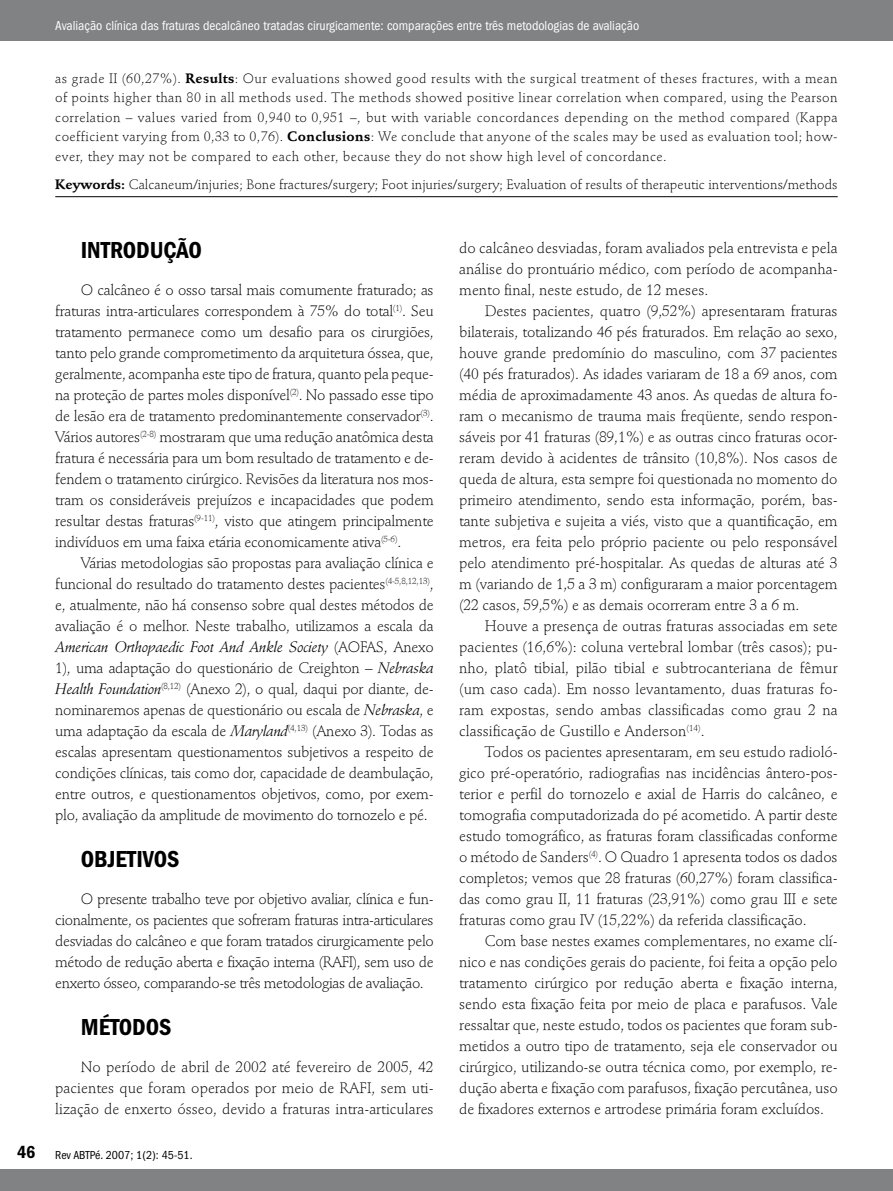
<style>
.page{position:relative;width:893px;height:1191px;background:#fff}
.page>*{position:absolute;margin:0;border:0;box-sizing:border-box;transform-origin:0 0}
.t1{font:24px "ITC Franklin Gothic Std Dm Cd";color:#000}
.t2{font:300 15px/21px "Stempel Schneidler Std";letter-spacing:-.01em;color:#000;text-align:justify}
.t3{font:300 13.5px/19.5px "Stempel Schneidler Std";color:#000;text-align:justify}
.t4{font:condensed 13.5px "ITC Franklin Gothic Std";color:#fff}
.t5{font:condensed 12px "ITC Franklin Gothic Std";color:#000}
.s1{font-weight:700}
.s2{font-weight:400;font-style:italic}
.s3{font-family:"ITC Franklin Gothic Std Dm Cd";font-stretch:normal;font-size:18px}
</style>
<div class="page">
<div style="left:0;top:1169px;width:893px;height:22px;background:#808284"></div>
<div style="left:0;top:0;width:893px;height:40px;background:#808284"></div>
<hr style="left:55px;top:196px;width:783px;height:1px;background:#000">
<p class="t4" style="left:55px;top:18px;width:585px">Avaliação clínica das fraturas decalcâneo tratadas cirurgicamente: comparações entre três metodologias de avaliação</p>
<p class="t3" style="left:55px;top:68px;width:784px">as grade II (60,27%). <span class="s1">Results</span>: Our evaluations showed good results with the surgical treatment of theses fractures, with a mean of points higher than 80 in all methods used. The methods showed positive linear correlation when compared, using the Pearson correlation – values varied from 0,940 to 0,951 –, but with variable concordances depending on the method compared (Kappa coefficient varying from 0,33 to 0,76). <span class="s1">Conclusions</span>: We conclude that anyone of the scales may be used as evaluation tool; how&shy;ever, they may not be compared to each other, because they do not show high level of concordance.</p>
<p class="t3" style="left:55px;top:174px;width:784px"><span class="s1">Keywords:</span> Calcaneum/injuries; Bone fractures/surgery; Foot injuries/surgery; Evaluation of results of therapeutic interventions/methods</p>
<h1 class="t1" style="left:81px;top:236px;width:123px">INTRODUÇÃO</h1>
<p class="t2" style="left:55px;top:279px;width:380px;text-indent:26px">O calcâneo é o osso tarsal mais comumente fraturado; as fraturas intra-articulares correspondem à 75% do total<sup>(1)</sup>. Seu tratamento permanece como um desafio para os cirurgiões, tanto pelo grande comprometimento da arquitetura óssea, que, geralmente, acompanha este tipo de fratura, quanto pela peque&shy;na proteção de partes moles disponível<sup>(2)</sup>. No passado esse tipo de lesão era de tratamento predominantemente conservador<sup>(3)</sup>.<br>Vários autores<sup>(2-8)</sup> mostraram que uma redução anatômica desta fratura é necessária para um bom resultado de tratamento e de&shy;fendem o tratamento cirúrgico. Revisões da literatura nos mos&shy;tram os consideráveis prejuízos e incapacidades que podem resultar destas fraturas<sup>(9-11)</sup>, visto que atingem principalmente indivíduos em uma faixa etária economicamente ativa<sup>(5-6)</sup>.</p>
<p class="t2" style="left:55px;top:552px;width:380px;text-indent:26px">Várias metodologias são propostas para avaliação clínica e funcional do resultado do tratamento destes pacientes<sup>(4-5,8,12,13)</sup>, e, atualmente, não há consenso sobre qual destes métodos de avaliação é o melhor. Neste trabalho, utilizamos a escala da <span class="s2">American Orthopaedic Foot And Ankle Society</span> (AOFAS, Anexo 1), uma adaptação do questionário de Creighton – <span class="s2">Nebraska Health Foundation</span><sup>(8,12)</sup> (Anexo 2), o qual, daqui por diante, de&shy;nominaremos apenas de questionário ou escala de <span class="s2">Nebraska</span>, e uma adaptação da escala de <span class="s2">Maryland</span><sup>(4,13)</sup> (Anexo 3). Todas as escalas apresentam questionamentos subjetivos a respeito de condições clínicas, tais como dor, capacidade de deambulação, entre outros, e questionamentos objetivos, como, por exem&shy;plo, avaliação da amplitude de movimento do tornozelo e pé.</p>
<h1 class="t1" style="left:81px;top:845px;width:100px">OBJETIVOS</h1>
<p class="t2" style="left:55px;top:888px;width:380px;text-indent:26px">O presente trabalho teve por objetivo avaliar, clínica e fun&shy;cionalmente, os pacientes que sofreram fraturas intra-articulares desviadas do calcâneo e que foram tratados cirurgicamente pelo método de redução aberta e fixação interna (RAFI), sem uso de enxerto ósseo, comparando-se três metodologias de avaliação.</p>
<h1 class="t1" style="left:81px;top:1013px;width:92px">MÉTODOS</h1>
<p class="t2" style="left:55px;top:1056px;width:380px;text-indent:26px">No período de abril de 2002 até fevereiro de 2005, 42 pacientes que foram operados por meio de RAFI, sem uti&shy;lização de enxerto ósseo, devido a fraturas intra-articulares</p>
<p class="t5" style="left:17px;top:1148px;width:177px"><span class="s3">46</span> Rev ABTPé. 2007; 1(2): 45-51.</p>
<p class="t2" style="left:459px;top:237px;width:380px">do calcâneo desviadas, foram avaliados pela entrevista e pela análise do prontuário médico, com período de acompanha&shy;mento final, neste estudo, de 12 meses.</p>
<p class="t2" style="left:459px;top:300px;width:380px;text-indent:26px">Destes pacientes, quatro (9,52%) apresentaram fraturas bilaterais, totalizando 46 pés fraturados. Em relação ao sexo, houve grande predomínio do masculino, com 37 pacientes (40 pés fraturados). As idades variaram de 18 a 69 anos, com média de aproximadamente 43 anos. As quedas de altura fo&shy;ram o mecanismo de trauma mais freqüente, sendo respon&shy;sáveis por 41 fraturas (89,1%) e as outras cinco fraturas ocor&shy;reram devido à acidentes de trânsito (10,8%). Nos casos de queda de altura, esta sempre foi questionada no momento do primeiro atendimento, sendo esta informação, porém, bas&shy;tante subjetiva e sujeita a viés, visto que a quantificação, em metros, era feita pelo próprio paciente ou pelo responsável pelo atendimento pré-hospitalar. As quedas de alturas até 3 m (variando de 1,5 a 3 m) configuraram a maior porcentagem (22 casos, 59,5%) e as demais ocorreram entre 3 a 6 m.</p>
<p class="t2" style="left:459px;top:615px;width:380px;text-indent:26px">Houve a presença de outras fraturas associadas em sete pacientes (16,6%): coluna vertebral lombar (três casos); pu&shy;nho, platô tibial, pilão tibial e subtrocanteriana de fêmur (um caso cada). Em nosso levantamento, duas fraturas fo&shy;ram expostas, sendo ambas classificadas como grau 2 na classificação de Gustillo e Anderson<sup>(14)</sup>.</p>
<p class="t2" style="left:459px;top:741px;width:380px;text-indent:26px">Todos os pacientes apresentaram, em seu estudo radioló&shy;gico pré-operatório, radiografias nas incidências ântero-pos&shy;terior e perfil do tornozelo e axial de Harris do calcâneo, e tomografia computadorizada do pé acometido. A partir deste estudo tomográfico, as fraturas foram classificadas conforme o método de Sanders<sup>(4)</sup>. O Quadro 1 apresenta todos os dados completos; vemos que 28 fraturas (60,27%) foram classifica&shy;das como grau II, 11 fraturas (23,91%) como grau III e sete fraturas como grau IV (15,22%) da referida classificação.</p>
<p class="t2" style="left:459px;top:930px;width:380px;text-indent:26px">Com base nestes exames complementares, no exame clí&shy;nico e nas condições gerais do paciente, foi feita a opção pelo tratamento cirúrgico por redução aberta e fixação interna, sendo esta fixação feita por meio de placa e parafusos. Vale ressaltar que, neste estudo, todos os pacientes que foram sub&shy;metidos a outro tipo de tratamento, seja ele conservador ou cirúrgico, utilizando-se outra técnica como, por exemplo, re&shy;dução aberta e fixação com parafusos, fixação percutânea, uso de fixadores externos e artrodese primária foram excluídos.</p>
</div>
